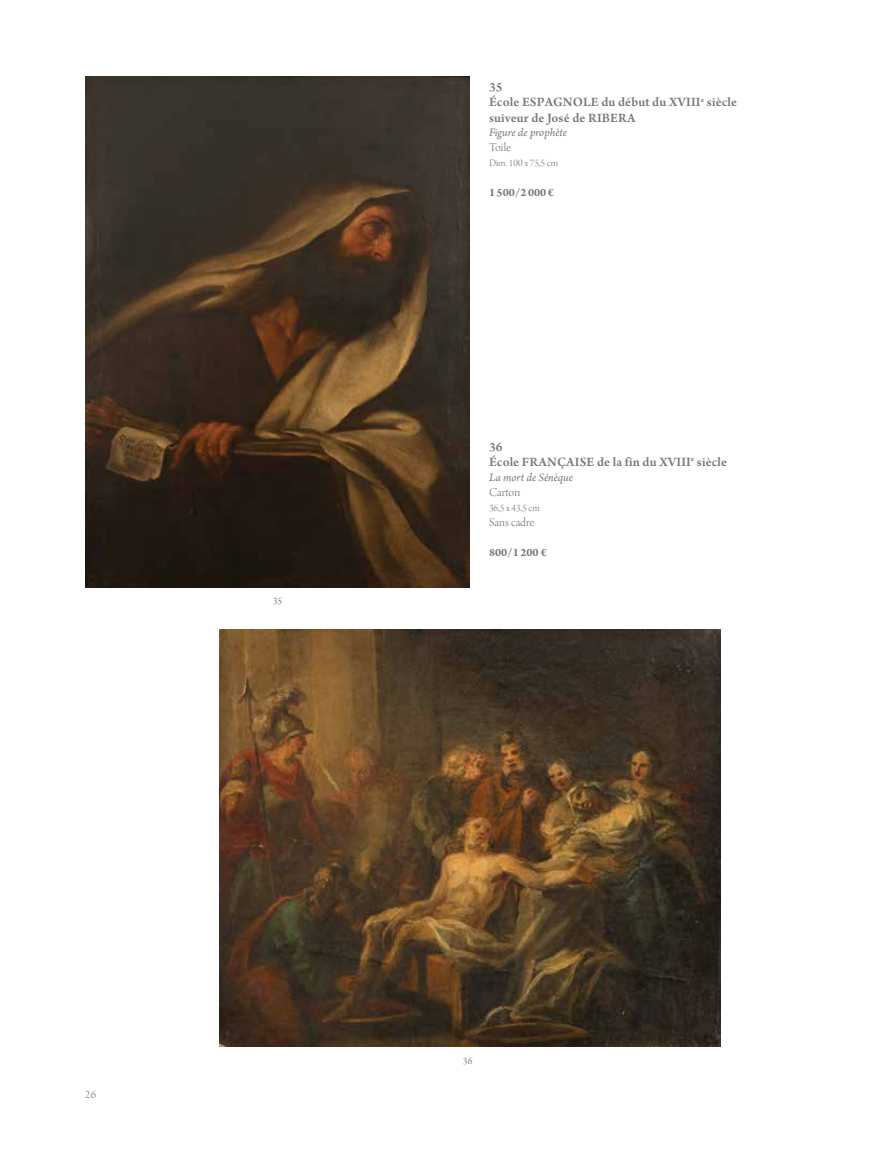
<style>
.page{position:relative;width:893px;height:1149px;background:#fff}
.page>*{position:absolute;margin:0;border:0;box-sizing:border-box;transform-origin:0 0}
.t1{font:600 13.5px/15.6px "Arno Pro";letter-spacing:.01em;color:#78777b}
.t2{font:12.75px "Arno Pro Light Display";letter-spacing:-.005em;color:#78777b}
.t3{font:italic 12px "Arno Pro";letter-spacing:-.005em;color:#78777b}
.t4{font:700 12px "Arno Pro";color:#78777b}
.t5{font:12px "Arno Pro Light Display";color:#77777a}
.t6{font:10.5px "Arno Pro Light Display";color:#78777b}
.t7{font:10.5px "Arno Pro Display";color:#78777b}
</style>
<div class="page">
<img style="left:85px;top:77px;width:385px;height:510px">
<img style="left:219px;top:629px;width:502px;height:417px">
<p class="t7" style="left:273px;top:595px;width:11px">35</p>
<p class="t5" style="left:85px;top:1087px;width:12px">26</p>
<p class="t1" style="left:489px;top:79px;width:250px">35<br>École ESPAGNOLE du début du XVIII<sup>e</sup> siècle suiveur de José de RIBERA</p>
<p class="t3" style="left:489px;top:126px;width:79px">Figure de prophète</p>
<p class="t2" style="left:489px;top:140px;width:23px">Toile</p>
<p class="t6" style="left:489px;top:157px;width:71px">Dim. 100 x 75,5 cm</p>
<p class="t4" style="left:489px;top:185px;width:66px">1 500/2 000 €</p>
<p class="t1" style="left:489px;top:440px;width:240px;line-height:15px">36<br>École FRANÇAISE de la fin du XVIII<sup>e</sup> siècle</p>
<p class="t3" style="left:489px;top:470px;width:85px">La mort de Sénèque</p>
<p class="t2" style="left:489px;top:485px;width:33px">Carton</p>
<p class="t6" style="left:489px;top:502px;width:52px">36,5 x 43,5 cm</p>
<p class="t2" style="left:489px;top:515px;width:47px">Sans cadre</p>
<p class="t4" style="left:489px;top:545px;width:59px">800/1200 €</p>
<p class="t7" style="left:463px;top:1054px;width:11px">36</p>
</div>
